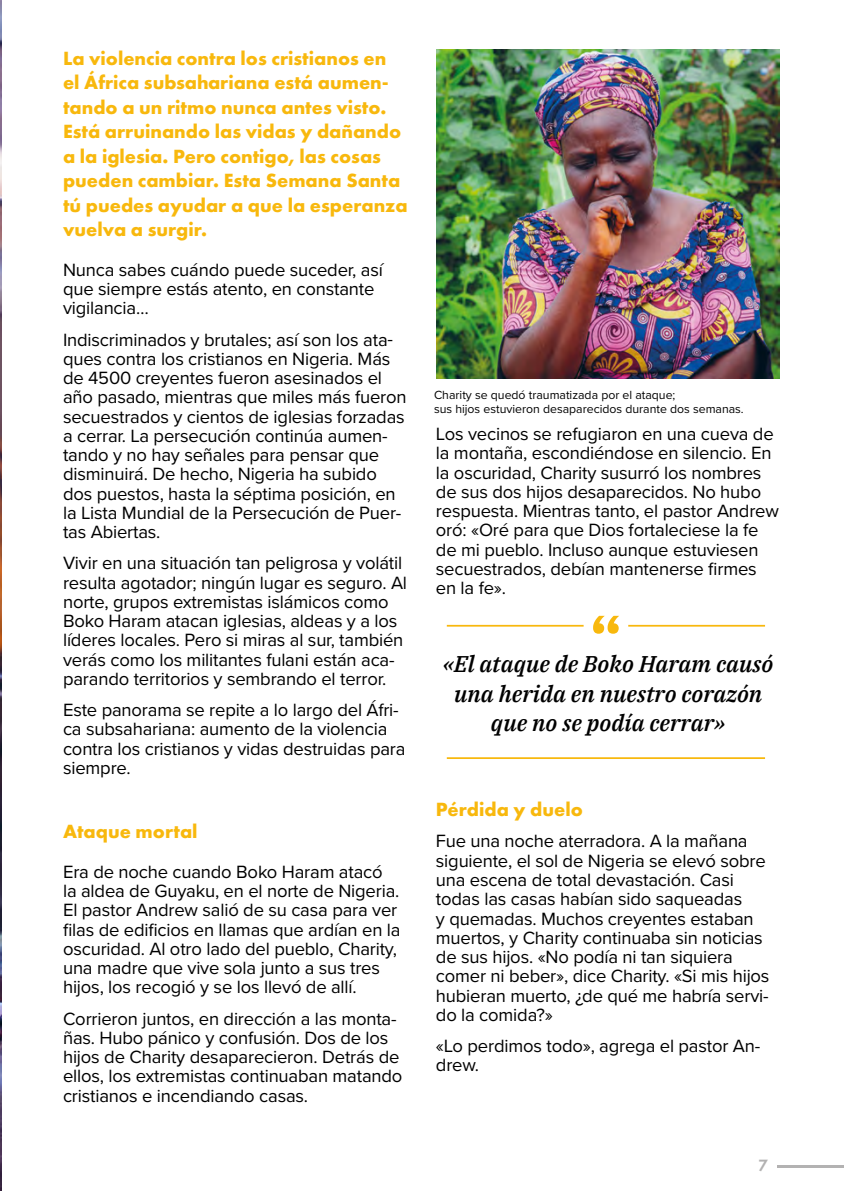
<style>
.page{position:relative;width:844px;height:1191px;background:#fff}
.page>*{position:absolute;margin:0;border:0;box-sizing:border-box;transform-origin:0 0}
.t1{font:italic 500 22.57px/29.8px "IBM Plex Serif";color:#000;text-align:center}
.t2{font:700 19.78px/24.5px "Futura PT";color:#f8b80d}
.t3{font:18.38px/19.2px "Proxima Nova";letter-spacing:-.01em;color:#000}
.t4{font:600 16.97px "Futura PT";color:#b2b1b1}
.t5{font:12.25px/14px "Proxima Nova";color:#000}
</style>
<div class="page">
<hr style="left:777px;top:1165px;width:66px;height:2px;background:#b3b2b2">
<hr style="left:446px;top:625px;width:318px;height:1px;background:#f8b80d">
<hr style="left:446px;top:757px;width:318px;height:2px;background:#f8b80d">
<div style="left:583px;top:603px;width:45px;height:45px;background:#fff;border-radius:50%"></div>
<svg style="left:593px;top:616px;width:26px;height:17px"></svg>
<img style="left:436px;top:50px;width:343px;height:328px">
<img style="left:0;top:0;width:2px;height:1191px">
<p class="t2" style="left:63px;top:45px;width:346px">La violencia contra los cristianos en el África subsahariana está aumen&shy;tando a un ritmo nunca antes visto.<br>Está arruinando las vidas y dañando a la iglesia. Pero contigo, las cosas pueden cambiar. Esta Semana Santa tú puedes ayudar a que la esperanza vuelva a surgir.</p>
<p class="t3" style="left:63px;top:259px;width:321px">Nunca sabes cuándo puede suceder, así que siempre estás atento, en constante vigilancia…</p>
<p class="t3" style="left:63px;top:329px;width:345px">Indiscriminados y brutales; así son los ata&shy;ques contra los cristianos en Nigeria. Más de 4500 creyentes fueron asesinados el año pasado, mientras que miles más fueron secuestrados y cientos de iglesias forzadas a cerrar. La persecución continúa aumen&shy;tando y no hay señales para pensar que disminuirá. De hecho, Nigeria ha subido dos puestos, hasta la séptima posición, en la Lista Mundial de la Persecución de Puer&shy;tas Abiertas.</p>
<p class="t3" style="left:63px;top:553px;width:345px">Vivir en una situación tan peligrosa y volátil resulta agotador; ningún lugar es seguro. Al norte, grupos extremistas islámicos como Boko Haram atacan iglesias, aldeas y a los líderes locales. Pero si miras al sur, también verás como los militantes fulani están aca&shy;parando territorios y sembrando el terror.</p>
<p class="t3" style="left:63px;top:699px;width:344px">Este panorama se repite a lo largo del Áfri&shy;ca subsahariana: aumento de la violencia contra los cristianos y vidas destruidas para siempre.</p>
<p class="t2" style="left:63px;top:819px;width:136px">Ataque mortal</p>
<p class="t3" style="left:63px;top:861px;width:339px">Era de noche cuando Boko Haram atacó la aldea de Guyaku, en el norte de Nigeria.<br>El pastor Andrew salió de su casa para ver filas de edificios en llamas que ardían en la oscuridad. Al otro lado del pueblo, Charity, una madre que vive sola junto a sus tres hijos, los recogió y se los llevó de allí.</p>
<p class="t3" style="left:63px;top:1008px;width:341px">Corrieron juntos, en dirección a las monta&shy;ñas. Hubo pánico y confusión. Dos de los hijos de Charity desaparecieron. Detrás de ellos, los extremistas continuaban matando cristianos e incendiando casas.</p>
<p class="t5" style="left:434px;top:388px;width:311px">Charity se quedó traumatizada por el ataque;<br>sus hijos estuvieron desaparecidos durante dos semanas.</p>
<p class="t3" style="left:436px;top:423px;width:344px">Los vecinos se refugiaron en una cueva de la montaña, escondiéndose en silencio. En la oscuridad, Charity susurró los nombres de sus dos hijos desaparecidos. No hubo respuesta. Mientras tanto, el pastor Andrew oró: «Oré para que Dios fortaleciese la fe de mi pueblo. Incluso aunque estuviesen secuestrados, debían mantenerse firmes en la fe».</p>
<p class="t1" style="left:443px;top:647px;width:332px">«El ataque de Boko Haram causó una herida en nuestro corazón que no se podía cerrar»</p>
<p class="t2" style="left:436px;top:796px;width:148px">Pérdida y duelo</p>
<p class="t3" style="left:436px;top:831px;width:335px">Fue una noche aterradora. A la mañana siguiente, el sol de Nigeria se elevó sobre una escena de total devastación. Casi todas las casas habían sido saqueadas<br>y quemadas. Muchos creyentes estaban muertos, y Charity continuaba sin noticias de sus hijos. «No podía ni tan siquiera comer ni beber», dice Charity. «Si mis hijos hubieran muerto, ¿de qué me habría servi&shy;do la comida?»</p>
<p class="t3" style="left:436px;top:1035px;width:326px">«Lo perdimos todo», agrega el pastor An&shy;drew.</p>
<p class="t4" style="left:758px;top:1155px;width:11px">7</p>
</div>
